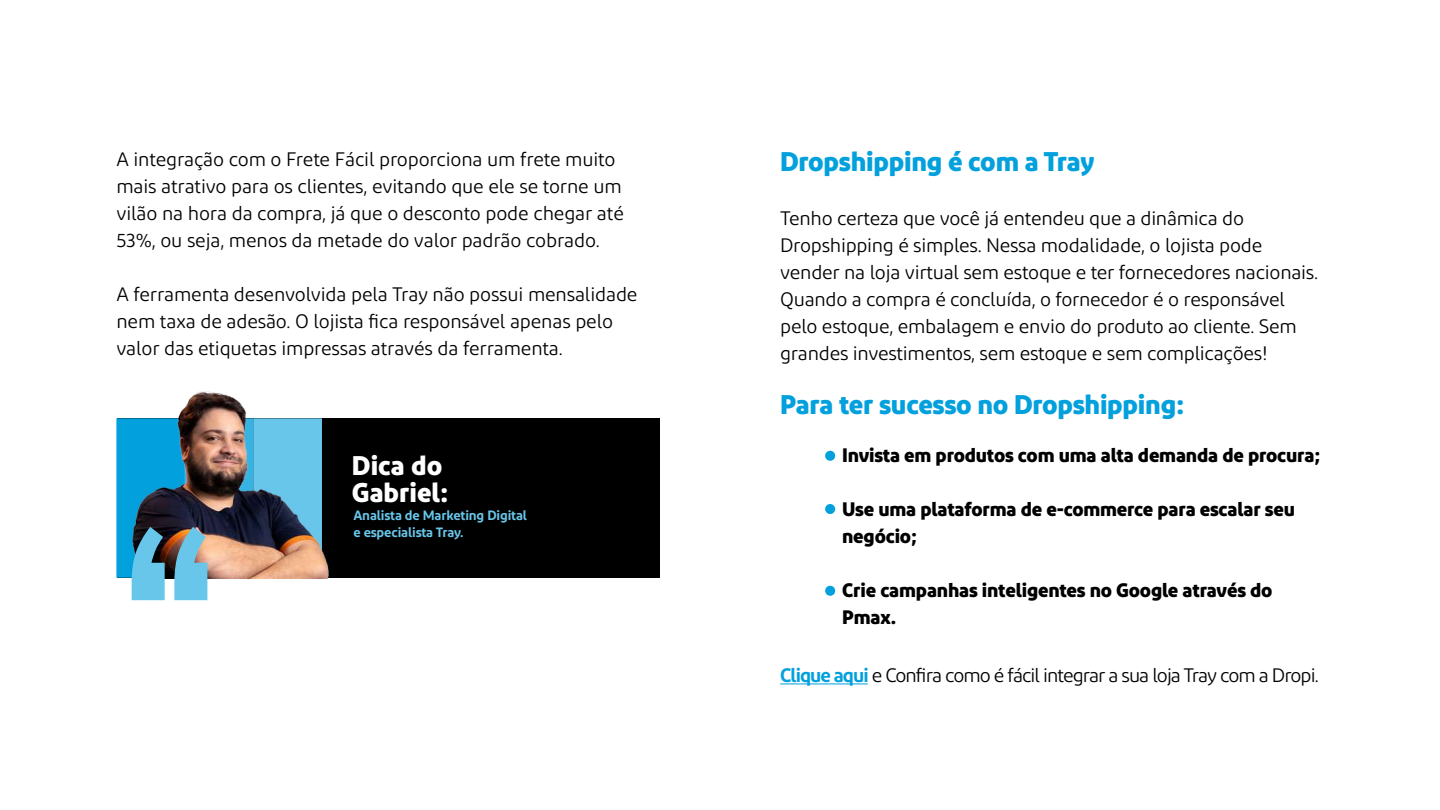
<style>
.page{position:relative;width:1440px;height:810px;background:#fff}
.page>*{position:absolute;margin:0;border:0;box-sizing:border-box;transform-origin:0 0}
.t1{font:700 27px "Diodrum";letter-spacing:-.01em;color:#02a0dc}
.t2{font:700 27px/27px "Diodrum";color:#fff}
.t3{font:19.5px/27px "Diodrum";letter-spacing:-.015em;color:#000}
.t4{font:700 19.5px/27px "Diodrum";letter-spacing:-.01em;color:#000}
.t5{font:19.5px "Diodrum";letter-spacing:-.05em;color:#000}
.t6{font:600 13.5px/16.5px "Diodrum";letter-spacing:-.01em;color:#68c6ea}
.s1{font-weight:600;color:#02a0dc}
</style>
<div class="page">
<hr style="left:780px;top:683px;width:88px;height:1px;background:#02a0dc">
<div style="left:117px;top:418px;width:543px;height:160px;background:#000"></div>
<div style="left:116px;top:418px;width:69px;height:160px;background:#02a0dc"></div>
<div style="left:825px;top:451px;width:10px;height:10px;background:#02a0dc;border-radius:50%"></div>
<div style="left:825px;top:504px;width:10px;height:10px;background:#02a0dc;border-radius:50%"></div>
<div style="left:825px;top:586px;width:10px;height:10px;background:#02a0dc;border-radius:50%"></div>
<img style="left:132px;top:391px;width:197px;height:187px">
<svg style="left:132px;top:527px;width:33px;height:73px;background:#529bb8"></svg>
<svg style="left:174px;top:527px;width:33px;height:73px;background:#76afc3"></svg>
<p class="t3" style="left:116px;top:145px;width:509px">A integração com o Frete Fácil proporciona um frete muito mais atrativo para os clientes, evitando que ele se torne um vilão na hora da compra, já que o desconto pode chegar até 53%, ou seja, menos da metade do valor padrão cobrado.</p>
<p class="t3" style="left:116px;top:280px;width:523px">A ferramenta desenvolvida pela Tray não possui mensalidade nem taxa de adesão. O lojista fica responsável apenas pelo valor das etiquetas impressas através da ferramenta.</p>
<h1 class="t2" style="left:352px;top:451px;width:98px">Dica do<br>Gabriel:</h1>
<p class="t6" style="left:353px;top:507px;width:175px">Analista de Marketing Digital e especialista Tray.</p>
<h1 class="t1" style="left:780px;top:144px;width:316px">Dropshipping é com a Tray</h1>
<p class="t3" style="left:780px;top:205px;width:539px">Tenho certeza que você já entendeu que a dinâmica do Dropshipping é simples. Nessa modalidade, o lojista pode vender na loja virtual sem estoque e ter fornecedores nacionais.<br>Quando a compra é concluída, o fornecedor é o responsável pelo estoque, embalagem e envio do produto ao cliente. Sem grandes investimentos, sem estoque e sem complicações!</p>
<h1 class="t1" style="left:780px;top:387px;width:406px">Para ter sucesso no Dropshipping:</h1>
<p class="t4" style="left:842px;top:441px;width:480px">Invista em produtos com uma alta demanda de procura;</p>
<p class="t4" style="left:842px;top:495px;width:454px">Use uma plataforma de e-commerce para escalar seu negócio;</p>
<p class="t4" style="left:842px;top:576px;width:432px">Crie campanhas inteligentes no Google através do<br>Pmax.</p>
<p class="t5" style="left:780px;top:663px;width:540px"><span class="s1">Clique aqui</span> e Confira como é fácil integrar a sua loja Tray com a Dropi.</p>
</div>
